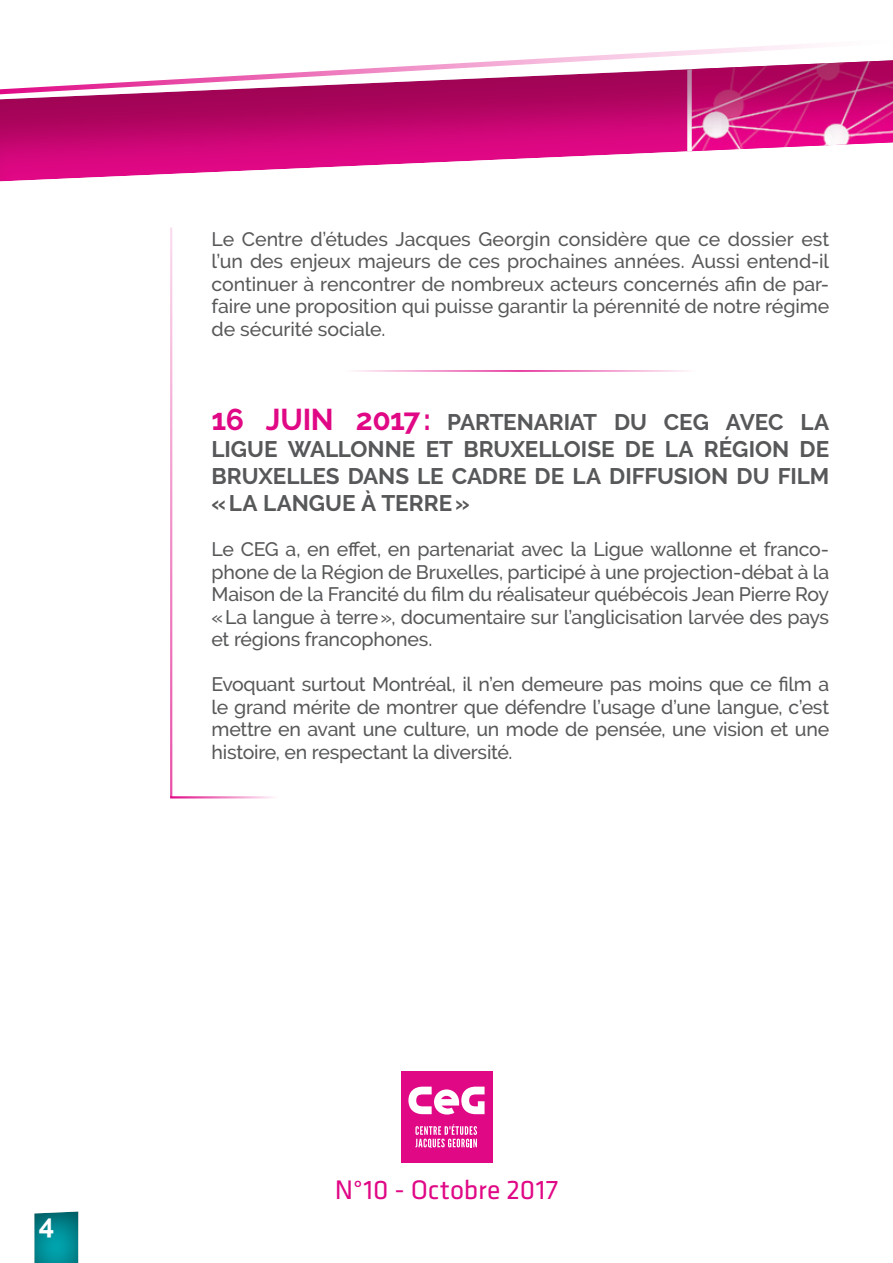
<style>
.page{position:relative;width:893px;height:1263px;background:#fff}
.page>*{position:absolute;margin:0;border:0;box-sizing:border-box;transform-origin:0 0}
.t1{font:27.9px "Klavika";color:#e00885}
.t2{font:700 27.3px "Raleway";color:#fff}
.t3{font:700 22.5px/27px "Raleway";color:#57585a;text-align:justify}
.t4{font:500 19.5px/22.5px "Raleway";letter-spacing:-.015em;color:#57585a;text-align:justify}
.s1{font-size:30px;color:#e00885}
</style>
<div class="page">
<div style="left:32px;top:1211px;width:46px;height:52px;background:#231f20;opacity:.6"></div>
<svg style="left:0;top:95px;width:893px;height:87px"></svg>
<svg style="left:0;top:44px;width:893px;height:51px"></svg>
<hr style="left:345px;top:370px;width:350px;height:2px;background:#e00885">
<hr style="left:170px;top:227px;width:2px;height:570px;background:#e00885">
<hr style="left:170px;top:796px;width:107px;height:2px;background:#e00885">
<div style="left:401px;top:1071px;width:91px;height:92px;background:#e00885"></div>
<svg style="left:408px;top:1086px;width:77px;height:28px"></svg>
<svg style="left:415px;top:1124px;width:62px;height:24px"></svg>
<p class="t4" style="left:212px;top:228px;width:619px">Le Centre d’études Jacques Georgin considère que ce dossier est l’un des enjeux majeurs de ces prochaines années. Aussi entend-il continuer à rencontrer de nombreux acteurs concernés afin de par&shy;faire une proposition qui puisse garantir la pérennité de notre régime de sécurité sociale.</p>
<p class="t3" style="left:212px;top:409px;width:619px"><span class="s1">16 JUIN 2017:</span> PARTENARIAT DU CEG AVEC LA LIGUE WALLONNE ET BRUXELLOISE DE LA RÉGION DE BRUXELLES DANS LE CADRE DE LA DIFFUSION DU FILM «LA LANGUE À TERRE»</p>
<p class="t4" style="left:212px;top:538px;width:619px">Le CEG a, en effet, en partenariat avec la Ligue wallonne et franco&shy;phone de la Région de Bruxelles, participé à une projection-débat à la Maison de la Francité du film du réalisateur québécois Jean Pierre Roy «La langue à terre», documentaire sur l’anglicisation larvée des pays et régions francophones.</p>
<p class="t4" style="left:212px;top:673px;width:619px">Evoquant surtout Montréal, il n’en demeure pas moins que ce film a le grand mérite de montrer que défendre l’usage d’une langue, c’est mettre en avant une culture, un mode de pensée, une vision et une histoire, en respectant la diversité.</p>
<p class="t2" style="left:39px;top:1209px;width:17px">4</p>
<p class="t1" style="left:335px;top:1175px;width:225px">N°10 - Octobre 2017</p>
</div>
